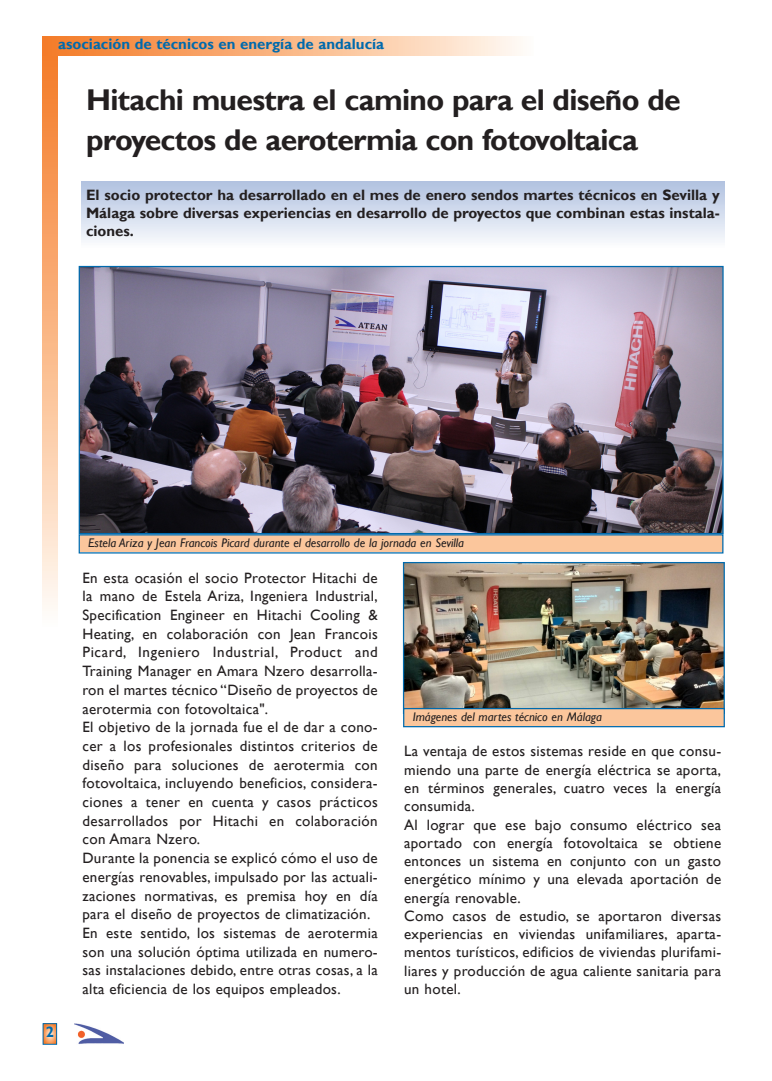
<style>
.page{position:relative;width:772px;height:1081px;background:#fff}
.page>*{position:absolute;margin:0;border:0;box-sizing:border-box;transform-origin:0 0}
.t1{font:700 30px/40px "Gill Sans";letter-spacing:-.02em;color:#231f20}
.t2{font:15px/18.6px "Gill Sans";letter-spacing:.02em;color:#231f20}
.t3{font:700 15px/18px "Gill Sans";color:#231f20;text-align:justify}
.t4{font:700 15px "Gill Sans";color:#006aad}
.t5{font:italic 12.5px "Gill Sans";color:#231f20}
</style>
<div class="page">
<svg style="left:45px;top:1025px;width:10px;height:17px"></svg>
<div style="left:43px;top:1023px;width:14px;height:21px;border:1px solid #006aad"></div>
<img style="left:75px;top:1023px;width:49px;height:21px">
<svg style="left:43px;top:55px;width:14px;height:554px;background:#f9b787"></svg>
<div style="left:43px;top:36px;width:490px;height:19px;background:linear-gradient(to right,#f47822,#fff9f1)"></div>
<div style="left:81px;top:182px;width:643px;height:65px;background:linear-gradient(to bottom,#b1c2e0,#fafcfd)"></div>
<img style="left:81px;top:268px;width:641px;height:264px">
<div style="left:79px;top:266px;width:645px;height:268px;border:1px solid #006aad"></div>
<div style="left:80px;top:535px;width:642px;height:17px;background:#fbc69c"></div>
<div style="left:79px;top:534px;width:644px;height:19px;border:1px solid #006aad"></div>
<img style="left:405px;top:564px;width:318px;height:143px">
<div style="left:403px;top:562px;width:322px;height:151px;border:1px solid #006aad"></div>
<div style="left:404px;top:709px;width:320px;height:17px;background:#fbc69c"></div>
<div style="left:403px;top:707px;width:322px;height:20px;border:1px solid #006aad"></div>
<p class="t4" style="left:58px;top:35px;width:328px">asociación de técnicos en energía de andalucía</p>
<h1 class="t1" style="left:86px;top:79px;width:596px">Hitachi muestra el camino para el diseño de proyectos de aerotermia con fotovoltaica</h1>
<p class="t3" style="left:86px;top:185px;width:635px">El socio protector ha desarrollado en el mes de enero sendos martes técnicos en Sevilla y Málaga sobre diversas experiencias en desarrollo de proyectos que combinan estas instala&shy;ciones.</p>
<p class="t5" style="left:88px;top:535px;width:377px">Estela Ariza y Jean Francois Picard durante el desarrollo de la jornada en Sevilla</p>
<p class="t4" style="left:46px;top:1023px;width:10px">2</p>
<p class="t2" style="left:82px;top:568px;width:297px">En esta ocasión el socio Protector Hitachi de la mano de Estela Ariza, Ingeniera Industrial, Specification Engineer en Hitachi Cooling &amp; Heating, en colaboración con Jean Francois Picard, Ingeniero Industrial, Product and Training Manager en Amara Nzero desarrolla&shy;ron el martes técnico “Diseño de proyectos de aerotermia con fotovoltaica".<br>El objetivo de la jornada fue el de dar a cono&shy;cer a los profesionales distintos criterios de diseño para soluciones de aerotermia con fotovoltaica, incluyendo beneficios, considera&shy;ciones a tener en cuenta y casos prácticos desarrollados por Hitachi en colaboración con Amara Nzero.<br>Durante la ponencia se explicó cómo el uso de energías renovables, impulsado por las actuali&shy;zaciones normativas, es premisa hoy en día para el diseño de proyectos de climatización.<br>En este sentido, los sistemas de aerotermia son una solución óptima utilizada en numero&shy;sas instalaciones debido, entre otras cosas, a la alta eficiencia de los equipos empleados.</p>
<p class="t5" style="left:413px;top:708px;width:191px">Imágenes del martes técnico en Málaga</p>
<p class="t2" style="left:404px;top:742px;width:318px;line-height:18.2px">La ventaja de estos sistemas reside en que consu&shy;miendo una parte de energía eléctrica se aporta, en términos generales, cuatro veces la energía consumida.<br>Al lograr que ese bajo consumo eléctrico sea aportado con energía fotovoltaica se obtiene entonces un sistema en conjunto con un gasto energético mínimo y una elevada aportación de energía renovable.<br>Como casos de estudio, se aportaron diversas experiencias en viviendas unifamiliares, aparta&shy;mentos turísticos, edificios de viviendas plurifami&shy;liares y producción de agua caliente sanitaria para un hotel.</p>
</div>
